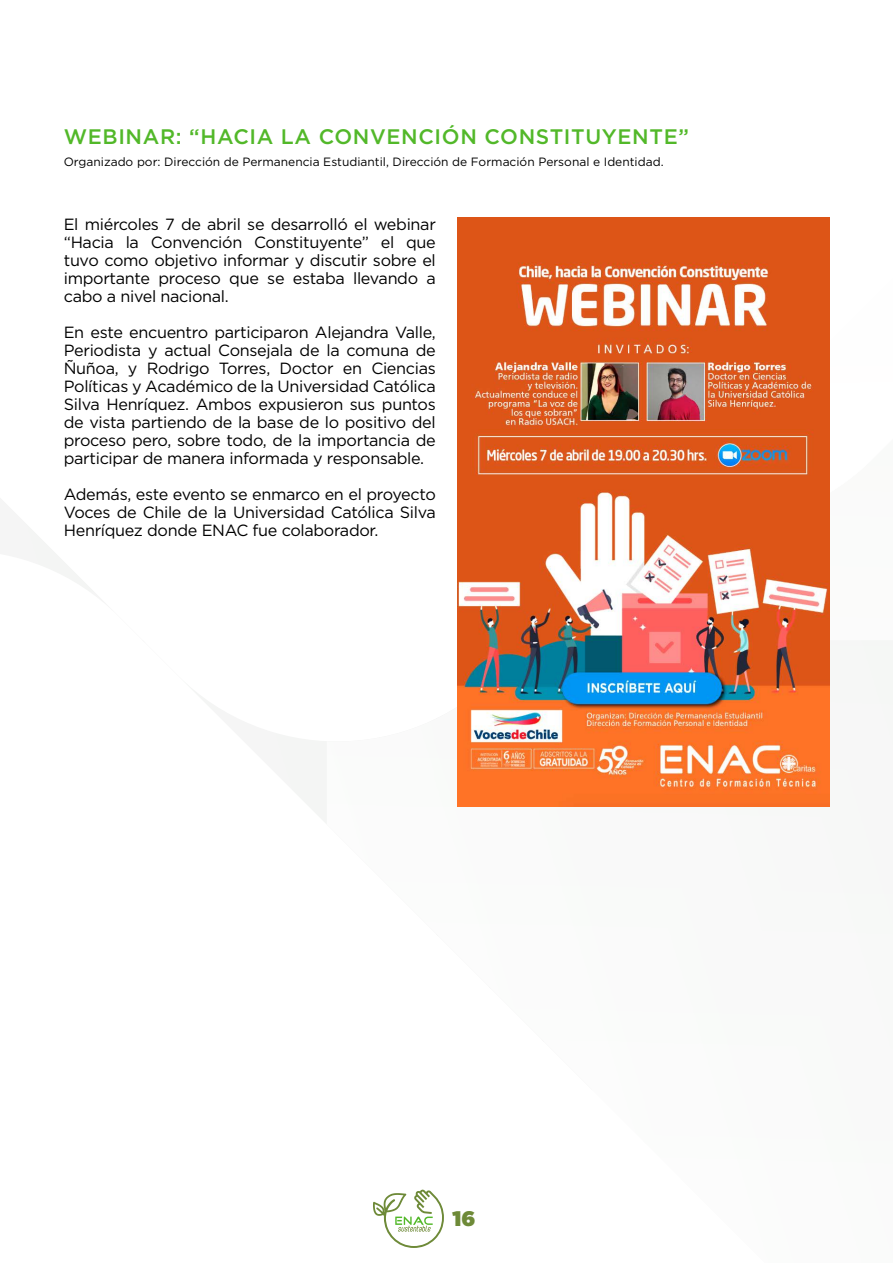
<style>
.page{position:relative;width:893px;height:1263px;background:#fff}
.page>*{position:absolute;margin:0;border:0;box-sizing:border-box;transform-origin:0 0}
.t1{font:500 21px "Gotham";letter-spacing:.03em;color:#52b829}
.t2{font:900 21px "Gotham";color:#6e8a38}
.t3{font:16.2px/18px "Gotham";letter-spacing:-.02em;color:#000;text-align:justify}
.t4{font:12px "Gotham";color:#000}
</style>
<div class="page">
<svg style="left:26px;top:457px;width:804px;height:366px"></svg>
<img style="left:698px;top:640px;width:132px;height:183px">
<img style="left:646px;top:807px;width:52px;height:16px">
<img style="left:592px;top:807px;width:54px;height:16px">
<img style="left:540px;top:807px;width:52px;height:16px">
<img style="left:487px;top:807px;width:53px;height:16px">
<img style="left:432px;top:684px;width:55px;height:139px">
<img style="left:379px;top:720px;width:55px;height:103px">
<img style="left:327px;top:737px;width:54px;height:86px">
<svg style="left:373px;top:1189px;width:71px;height:59px"></svg>
<img style="left:457px;top:217px;width:372px;height:590px">
<p class="t1" style="left:64px;top:123px;width:627px">WEBINAR: “HACIA LA CONVENCIÓN CONSTITUYENTE”</p>
<p class="t4" style="left:64px;top:154px;width:601px">Organizado por: Dirección de Permanencia Estudiantil, Dirección de Formación Personal e Identidad.</p>
<p class="t3" style="left:64px;top:215px;width:374px">El miércoles 7 de abril se desarrolló el webinar “Hacia la Convención Constituyente” el que tuvo como objetivo informar y discutir sobre el importante proceso que se estaba llevando a cabo a nivel nacional.</p>
<p class="t3" style="left:64px;top:323px;width:374px">En este encuentro participaron Alejandra Valle, Periodista y actual Consejala de la comuna de Ñuñoa, y Rodrigo Torres, Doctor en Ciencias Políticas y Académico de la Universidad Católica Silva Henríquez. Ambos expusieron sus puntos de vista partiendo de la base de lo positivo del proceso pero, sobre todo, de la importancia de participar de manera informada y responsable.</p>
<p class="t3" style="left:64px;top:485px;width:374px">Además, este evento se enmarco en el proyecto Voces de Chile de la Universidad Católica Silva Henríquez donde ENAC fue colaborador.</p>
<p class="t2" style="left:452px;top:1203px;width:24px">16</p>
</div>
